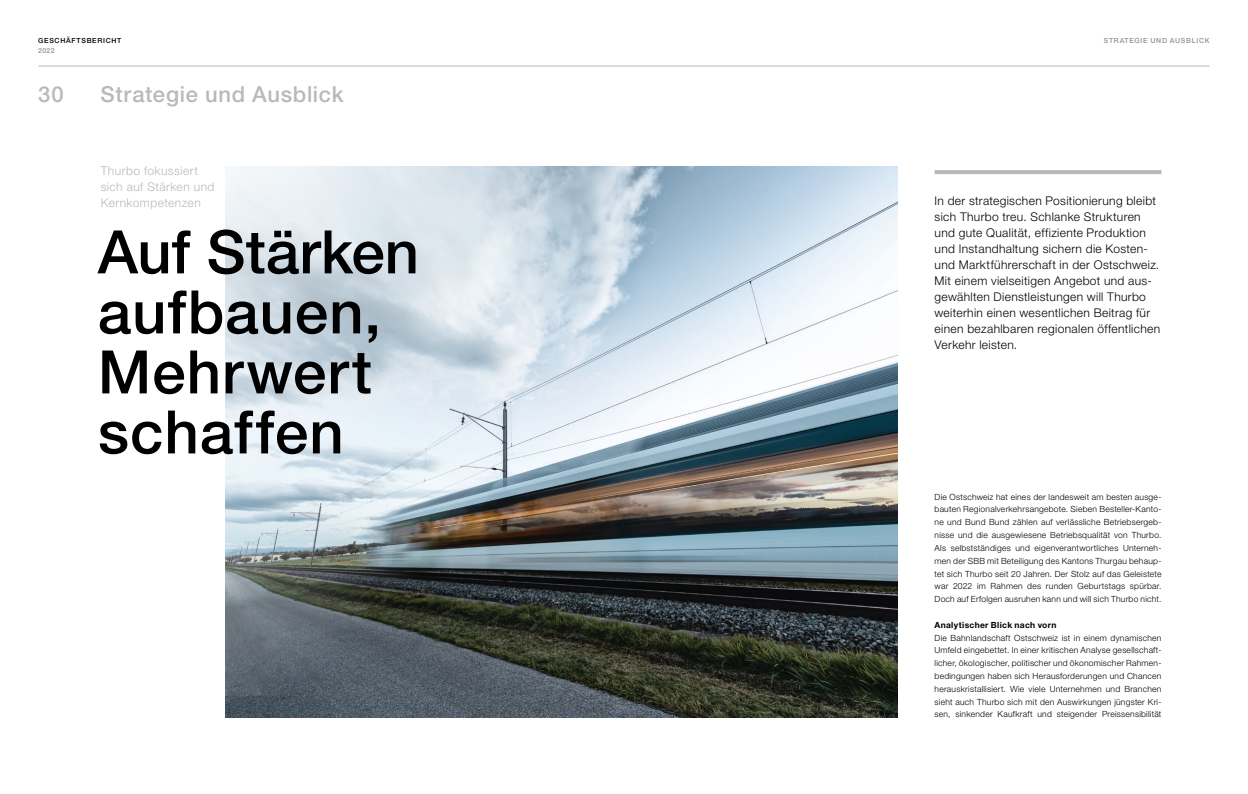
<style>
.page{position:relative;width:1248px;height:794px;background:#fff}
.page>*{position:absolute;margin:0;border:0;box-sizing:border-box;transform-origin:0 0}
.t1{font:500 60px/60px "Helvetica Neue LT Pro";letter-spacing:.015em;color:#000}
.t2{font:500 22px "Helvetica Neue LT Pro";letter-spacing:.03em;color:#bab9b8}
.t3{font:300 12px/16px "Helvetica Neue LT Pro";letter-spacing:.03em;color:#000}
.t4{font:300 12px/16px "Helvetica Neue LT Pro";letter-spacing:.04em;color:#bab9b8}
.t5{font:300 8.5px/12.8px "Helvetica Neue LT Pro";letter-spacing:.03em;color:#000;text-align:justify}
.t6{font:700 8.5px "Helvetica Neue LT Pro";letter-spacing:.035em;color:#000}
.t7{font:500 7px "Helvetica Neue LT Pro";letter-spacing:.1em;color:#949290}
.t8{font:500 7px "Helvetica Neue LT Pro";letter-spacing:.1em;color:#000}
</style>
<div class="page">
<img style="left:225px;top:166px;width:672px;height:551px">
<img style="left:225px;top:166px;width:634px;height:529px">
<hr style="left:38px;top:66px;width:1171px;height:1px;background:#bab9b8">
<hr style="left:934px;top:170px;width:227px;height:4px;background:#bab9b8">
<p class="t8" style="left:38px;top:37px;width:85px">GESCHÄFTSBERICHT</p>
<p class="t7" style="left:38px;top:47px;width:18px">2022</p>
<h2 class="t2" style="left:38px;top:81px;width:27px">30</h2>
<h2 class="t2" style="left:100px;top:81px;width:244px">Strategie und Ausblick</h2>
<h3 class="t4" style="left:101px;top:162px;width:115px">Thurbo fokussiert sich auf Stärken und<br>Kernkompetenzen</h3>
<h1 class="t1" style="left:98px;top:221px;width:323px">Auf Stärken aufbauen,<br>Mehrwert schaffen</h1>
<p class="t7" style="left:1103px;top:37px;width:107px">STRATEGIE UND AUSBLICK</p>
<p class="t3" style="left:934px;top:192px;width:227px">In der strategischen Positionierung bleibt sich Thurbo treu. Schlanke Strukturen und gute Qualität, effiziente Produktion und Instandhaltung sichern die Kosten&shy;und Marktführerschaft in der Ostschweiz.<br>Mit einem vielseitigen Angebot und aus&shy;gewählten Dienstleistungen will Thurbo weiterhin einen wesentlichen Beitrag für einen bezahlbaren regionalen öffentlichen Verkehr leisten.</p>
<p class="t5" style="left:934px;top:490px;width:228px">Die Ostschweiz hat eines der landesweit am besten ausge&shy;bauten Regionalverkehrsangebote. Sieben Besteller-Kanto&shy;ne und Bund Bund zählen auf verlässliche Betriebsergeb&shy;nisse und die ausgewiesene Betriebsqualität von Thurbo.<br>Als selbstständiges und eigenverantwortliches Unterneh&shy;men der SBB mit Beteiligung des Kantons Thurgau behaup&shy;tet sich Thurbo seit 20 Jahren. Der Stolz auf das Geleistete war 2022 im Rahmen des runden Geburtstags spürbar.<br>Doch auf Erfolgen ausruhen kann und will sich Thurbo nicht.</p>
<p class="t6" style="left:934px;top:619px;width:123px">Analytischer Blick nach vorn</p>
<p class="t5" style="left:934px;top:631px;width:228px">Die Bahnlandschaft Ostschweiz ist in einem dynamischen Umfeld eingebettet. In einer kritischen Analyse gesellschaft&shy;licher, ökologischer, politischer und ökonomischer Rahmen&shy;bedingungen haben sich Herausforderungen und Chancen herauskristallisiert. Wie viele Unternehmen und Branchen sieht auch Thurbo sich mit den Auswirkungen jüngster Kri&shy;sen, sinkender Kaufkraft und steigender Preissensibilität</p>
</div>
